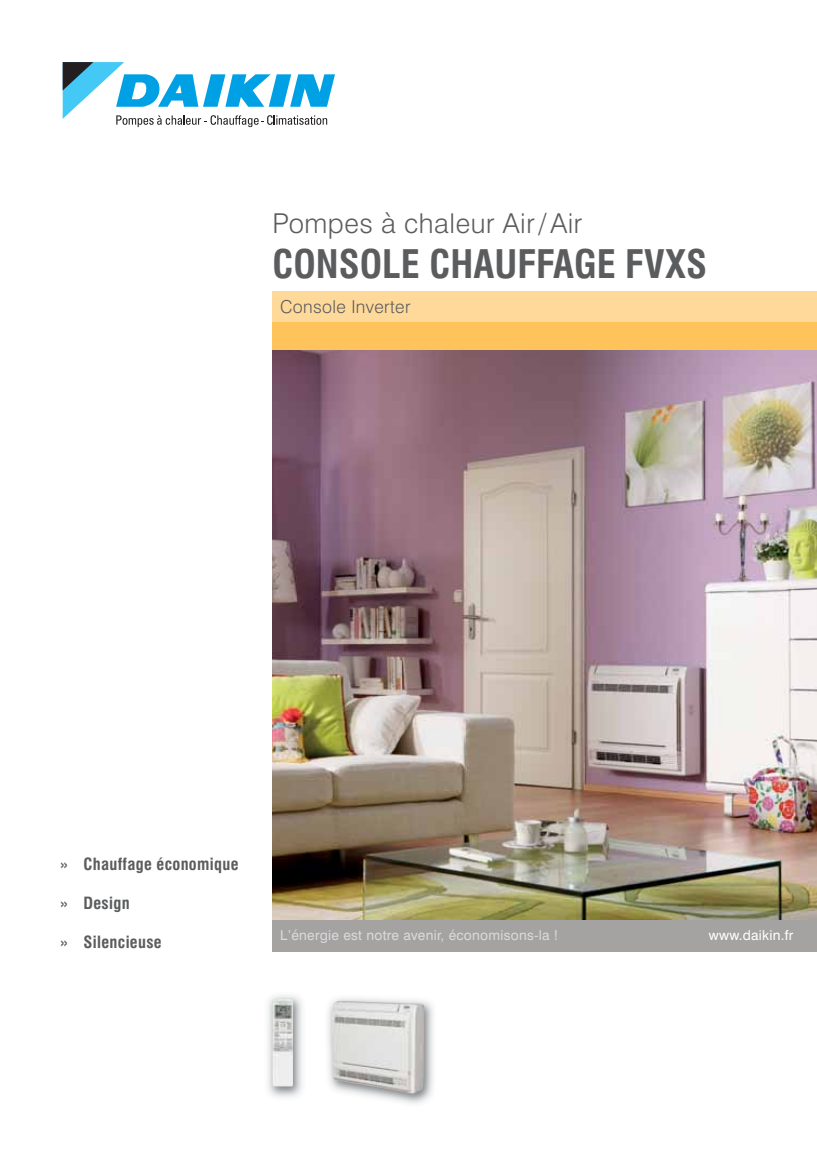
<style>
.page{position:relative;width:817px;height:1153px;background:#fff}
.page>*{position:absolute;margin:0;border:0;box-sizing:border-box;transform-origin:0 0}
.t1{font:700 condensed 38.4px "Swiss 721 BT";color:#5b5c5e}
.t2{font:300 27.45px "Swiss 721 BT";letter-spacing:.02em;color:#5b5c5e}
.t3{font:300 17.85px "Swiss 721 BT";letter-spacing:.02em;color:#5b5c5e}
.t4{font:700 condensed 16.5px "Swiss 721 BT";letter-spacing:.02em;color:#5b5c5e}
.t5{font:13.65px "Swiss 721 BT";letter-spacing:.02em;color:#dadbdd}
.t6{font:13.65px "Swiss 721 BT";letter-spacing:.02em;color:#fff}
</style>
<div class="page">
<svg style="left:63px;top:62px;width:272px;height:65px"></svg>
<img style="left:272px;top:350px;width:544px;height:570px">
<div style="left:272px;top:291px;width:544px;height:31px;background:#ffd999"></div>
<div style="left:272px;top:322px;width:544px;height:27px;background:#fec35a"></div>
<img style="left:328px;top:998px;width:105px;height:106px">
<img style="left:332px;top:1000px;width:92px;height:93px">
<img style="left:268px;top:995px;width:35px;height:103px">
<img style="left:272px;top:999px;width:21px;height:87px">
<div style="left:272px;top:920px;width:544px;height:31px;background:#a5a2a2"></div>
<h2 class="t2" style="left:272px;top:213px;width:311px">Pompes à chaleur Air / Air</h2>
<h1 class="t1" style="left:272px;top:242px;width:436px">CONSOLE CHAUFFAGE FVXS</h1>
<p class="t3" style="left:280px;top:300px;width:132px">Console Inverter</p>
<p class="t4" style="left:60px;top:854px;width:180px">» Chauffage économique</p>
<p class="t4" style="left:60px;top:893px;width:71px">» Design</p>
<p class="t4" style="left:60px;top:932px;width:103px">» Silencieuse</p>
<p class="t5" style="left:280px;top:930px;width:279px">L’énergie est notre avenir, économisons-la !</p>
<p class="t6" style="left:708px;top:930px;width:86px">www.daikin.fr</p>
</div>
